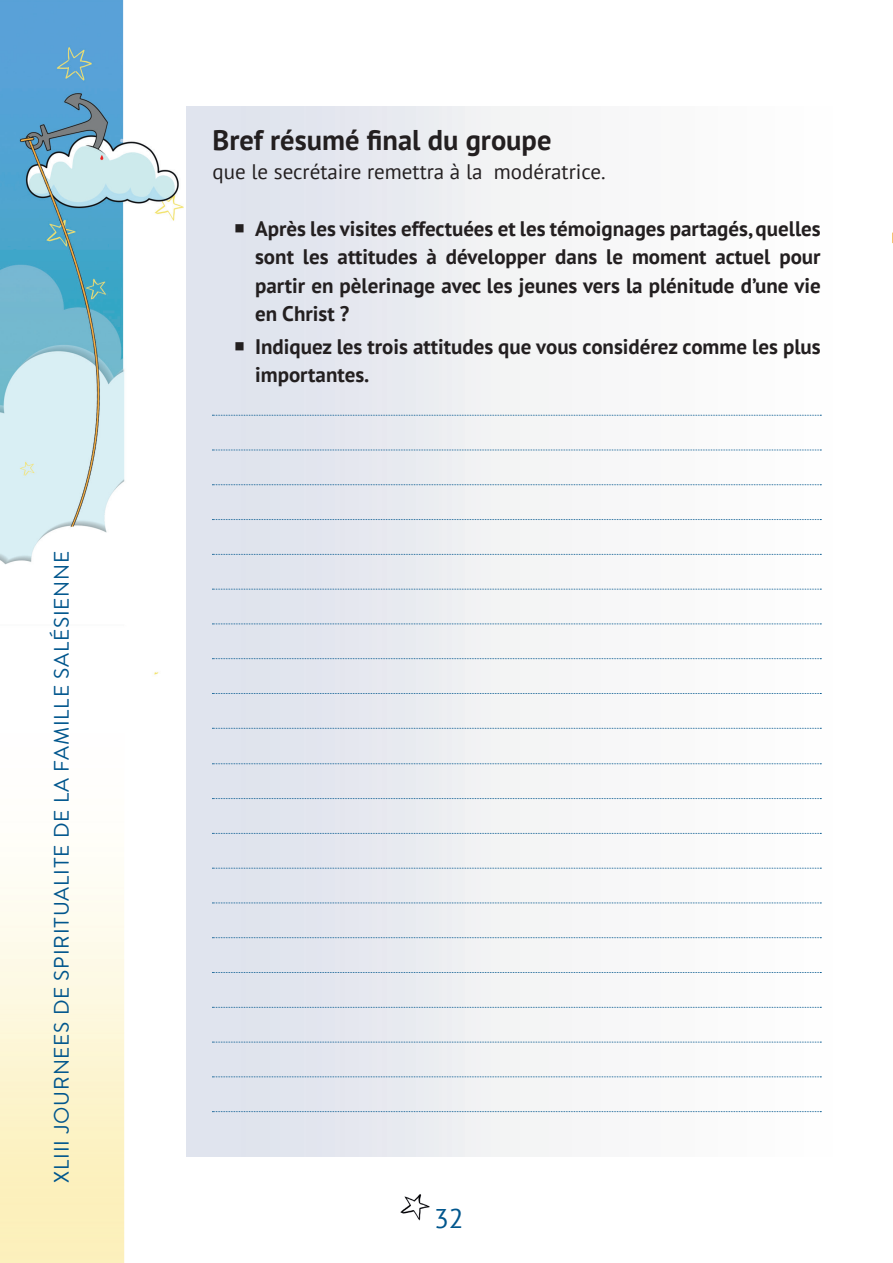
<style>
.page{position:relative;width:893px;height:1263px;background:#fff}
.page>*{position:absolute;margin:0;border:0;box-sizing:border-box;transform-origin:0 0}
.t1{font:700 28.5px "PT Sans";color:#231f20}
.t2{font:27px "PT Sans";color:#01568d}
.t3{font:700 21px/28.5px "PT Sans";color:#231f20;text-align:justify}
.t4{font:21px "Brandon Text";letter-spacing:.04em;color:#01568d}
.t5{font:21px "PT Sans";color:#231f20}
</style>
<div class="page">
<img style="left:0;top:0;width:184px;height:1263px">
<img style="left:400px;top:1194px;width:30px;height:27px">
<div style="left:186px;top:106px;width:664px;height:1051px;background:linear-gradient(to right,#dde1eb,#fffffe)"></div>
<svg style="left:212px;top:763px;width:609px;height:1px"></svg>
<svg style="left:212px;top:798px;width:609px;height:1px"></svg>
<svg style="left:212px;top:833px;width:609px;height:1px"></svg>
<svg style="left:212px;top:868px;width:609px;height:1px"></svg>
<svg style="left:212px;top:902px;width:609px;height:1px"></svg>
<svg style="left:212px;top:937px;width:609px;height:1px"></svg>
<svg style="left:212px;top:972px;width:609px;height:1px"></svg>
<svg style="left:212px;top:1007px;width:609px;height:1px"></svg>
<svg style="left:212px;top:1042px;width:609px;height:1px"></svg>
<svg style="left:212px;top:1076px;width:609px;height:1px"></svg>
<svg style="left:212px;top:1111px;width:609px;height:1px"></svg>
<svg style="left:212px;top:415px;width:609px;height:1px"></svg>
<svg style="left:212px;top:450px;width:609px;height:1px"></svg>
<svg style="left:212px;top:484px;width:609px;height:1px"></svg>
<svg style="left:212px;top:519px;width:609px;height:1px"></svg>
<svg style="left:212px;top:554px;width:609px;height:1px"></svg>
<svg style="left:212px;top:589px;width:609px;height:1px"></svg>
<svg style="left:212px;top:623px;width:609px;height:1px"></svg>
<svg style="left:212px;top:658px;width:609px;height:1px"></svg>
<svg style="left:212px;top:693px;width:609px;height:1px"></svg>
<svg style="left:212px;top:728px;width:609px;height:1px"></svg>
<p class="t4" style="left:47px;top:1183px;width:633px;rotate:-90deg">XLIII JOURNEES DE SPIRITUALITE DE LA FAMILLE SALÉSIENNE</p>
<h1 class="t1" style="left:213px;top:121px;width:340px">Bref résumé final du groupe</h1>
<p class="t5" style="left:213px;top:158px;width:394px">que le secrétaire remettra à la modératrice.</p>
<p class="t3" style="left:255px;top:213px;width:567px;text-indent:-21px">○ Après les visites effectuées et les témoignages partagés, quelles sont les attitudes à développer dans le moment actuel pour partir en pèlerinage avec les jeunes vers la plénitude d’une vie en Christ ?</p>
<p class="t3" style="left:255px;top:332px;width:567px;text-indent:-21px">○ Indiquez les trois attitudes que vous considérez comme les plus importantes.</p>
<p class="t2" style="left:434px;top:1201px;width:31px">32</p>
</div>
